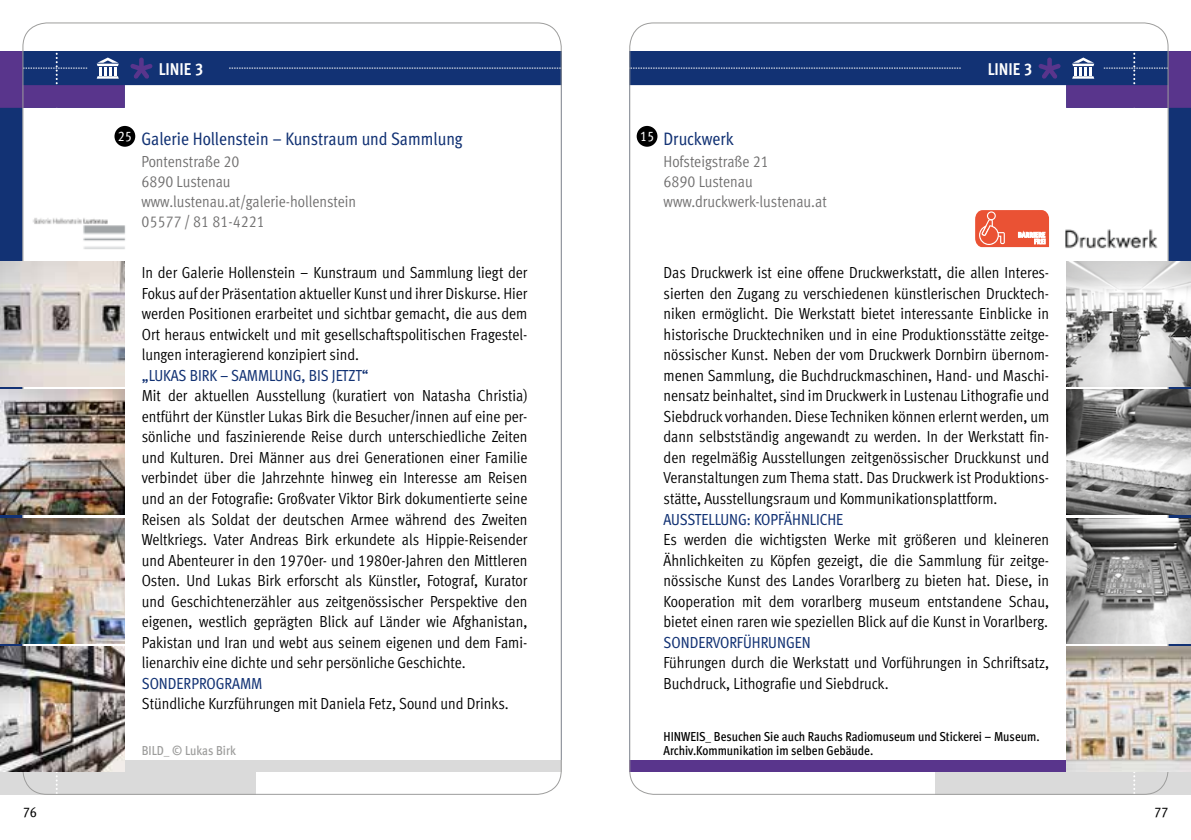
<style>
.page{position:relative;width:1191px;height:840px;background:#fff}
.page>*{position:absolute;margin:0;border:0;box-sizing:border-box;transform-origin:0 0}
.t1{font:18px "Meta Cond Book LF";color:#123274}
.t2{font:17px "Meta Cond Bold LF";color:#fff}
.t3{font:16px/20.4px "Meta Cond Normal LF";color:#000}
.t4{font:16px/20px "Meta Cond Normal LF";color:#706f6f}
.t5{font:14.2px "Meta Cond Book LF";color:#000}
.t6{font:14px "Meta Cond Book LF";color:#fff}
.t7{font:13px/14px "Meta Cond Medium LF";color:#000}
.t8{font:13px "Meta Cond Medium LF";color:#9d9d9c}
.s1{font-family:"Meta Cond Book LF";color:#123274}
</style>
<div class="page">
<div style="left:629px;top:51px;width:562px;height:720px;background:#123274"></div>
<div style="left:631px;top:85px;width:435px;height:675px;background:#fff"></div>
<div style="left:629px;top:760px;width:494px;height:11px;background:#59358c"></div>
<div style="left:935px;top:771px;width:256px;height:23px;background:#dadada"></div>
<div style="left:0;top:51px;width:561px;height:720px;background:#123274"></div>
<div style="left:152px;top:85px;width:407px;height:675px;background:#fff"></div>
<div style="left:68px;top:760px;width:493px;height:11px;background:#dadada"></div>
<div style="left:0;top:771px;width:255px;height:23px;background:#dadada"></div>
<svg style="left:229px;top:68px;width:731px;height:1px"></svg>
<svg style="left:1038px;top:57px;width:22px;height:22px"></svg>
<div style="left:636px;top:126px;width:21px;height:21px;background:#000;border-radius:50%"></div>
<img style="left:1064px;top:223px;width:2px;height:34px">
<svg style="left:975px;top:210px;width:74px;height:37px"></svg>
<img style="left:0;top:22px;width:152px;height:773px">
<svg style="left:1066px;top:22px;width:125px;height:773px"></svg>
<p class="t2" style="left:159px;top:59px;width:46px">LINIE 3</p>
<p class="t2" style="left:987px;top:59px;width:46px">LINIE 3</p>
<p class="t6" style="left:118px;top:128px;width:15px">25</p>
<p class="t1" style="left:141px;top:128px;width:323px">Galerie Hollenstein – Kunstraum und Sammlung</p>
<p class="t4" style="left:141px;top:151px;width:216px">Pontenstraße 20<br>6890 Lustenau www.lustenau.at/galerie-hollenstein<br>05577 / 81 81-4221</p>
<p class="t3" style="left:142px;top:262px;width:387px">In der Galerie Hollenstein – Kunstraum und Sammlung liegt der Fokus auf der Präsentation aktueller Kunst und ihrer Diskurse. Hier werden Positionen erarbeitet und sichtbar gemacht, die aus dem Ort heraus entwickelt und mit gesellschaftspolitischen Fragestel&shy;lungen interagierend konzipiert sind.<br><span class="s1">„LUKAS BIRK – SAMMLUNG, BIS JETZT“<br></span>Mit der aktuellen Ausstellung (kuratiert von Natasha Christia) entführt der Künstler Lukas Birk die Besucher/innen auf eine per&shy;sönliche und faszinierende Reise durch unterschiedliche Zeiten und Kulturen. Drei Männer aus drei Generationen einer Familie verbindet über die Jahrzehnte hinweg ein Interesse am Reisen und an der Fotografie: Großvater Viktor Birk dokumentierte seine Reisen als Soldat der deutschen Armee während des Zweiten Weltkriegs. Vater Andreas Birk erkundete als Hippie-Reisender und Abenteurer in den 1970er- und 1980er-Jahren den Mittleren Osten. Und Lukas Birk erforscht als Künstler, Fotograf, Kurator und Geschichtenerzähler aus zeitgenössischer Perspektive den eigenen, westlich geprägten Blick auf Länder wie Afghanistan, Pakistan und Iran und webt aus seinem eigenen und dem Fami&shy;lienarchiv eine dichte und sehr persönliche Geschichte.<br><span class="s1">SONDERPROGRAMM<br></span>Stündliche Kurzführungen mit Daniela Fetz, Sound und Drinks.</p>
<p class="t8" style="left:142px;top:742px;width:96px">BILD_ © Lukas Birk</p>
<p class="t6" style="left:640px;top:128px;width:15px">15</p>
<p class="t1" style="left:663px;top:128px;width:72px">Druckwerk</p>
<p class="t4" style="left:663px;top:151px;width:165px">Hofsteigstraße 21<br>6890 Lustenau www.druckwerk-lustenau.at</p>
<p class="t3" style="left:663px;top:262px;width:387px">Das Druckwerk ist eine offene Druckwerkstatt, die allen Interes&shy;sierten den Zugang zu verschiedenen künstlerischen Drucktech&shy;niken ermöglicht. Die Werkstatt bietet interessante Einblicke in historische Drucktechniken und in eine Produktionsstätte zeitge&shy;nössischer Kunst. Neben der vom Druckwerk Dornbirn übernom&shy;menen Sammlung, die Buchdruckmaschinen, Hand- und Maschi&shy;nensatz beinhaltet, sind im Druckwerk in Lustenau Lithografie und Siebdruck vorhanden. Diese Techniken können erlernt werden, um dann selbstständig angewandt zu werden. In der Werkstatt fin&shy;den regelmäßig Ausstellungen zeitgenössischer Druckkunst und Veranstaltungen zum Thema statt. Das Druckwerk ist Produktions&shy;stätte, Ausstellungsraum und Kommunikationsplattform.<br><span class="s1">AUSSTELLUNG: KOPFÄHNLICHE<br></span>Es werden die wichtigsten Werke mit größeren und kleineren Ähnlichkeiten zu Köpfen gezeigt, die die Sammlung für zeitge&shy;nössische Kunst des Landes Vorarlberg zu bieten hat. Diese, in Kooperation mit dem vorarlberg museum entstandene Schau, bietet einen raren wie speziellen Blick auf die Kunst in Vorarlberg.<br><span class="s1">SONDERVORFÜHRUNGEN<br></span>Führungen durch die Werkstatt und Vorführungen in Schriftsatz, Buchdruck, Lithografie und Siebdruck.</p>
<p class="t7" style="left:663px;top:728px;width:377px">HINWEIS_ Besuchen Sie auch Rauchs Radiomuseum und Stickerei – Museum.<br>Archiv.Kommunikation im selben Gebäude.</p>
<p class="t5" style="left:23px;top:803px;width:16px">76</p>
<p class="t5" style="left:1154px;top:803px;width:16px">77</p>
</div>
